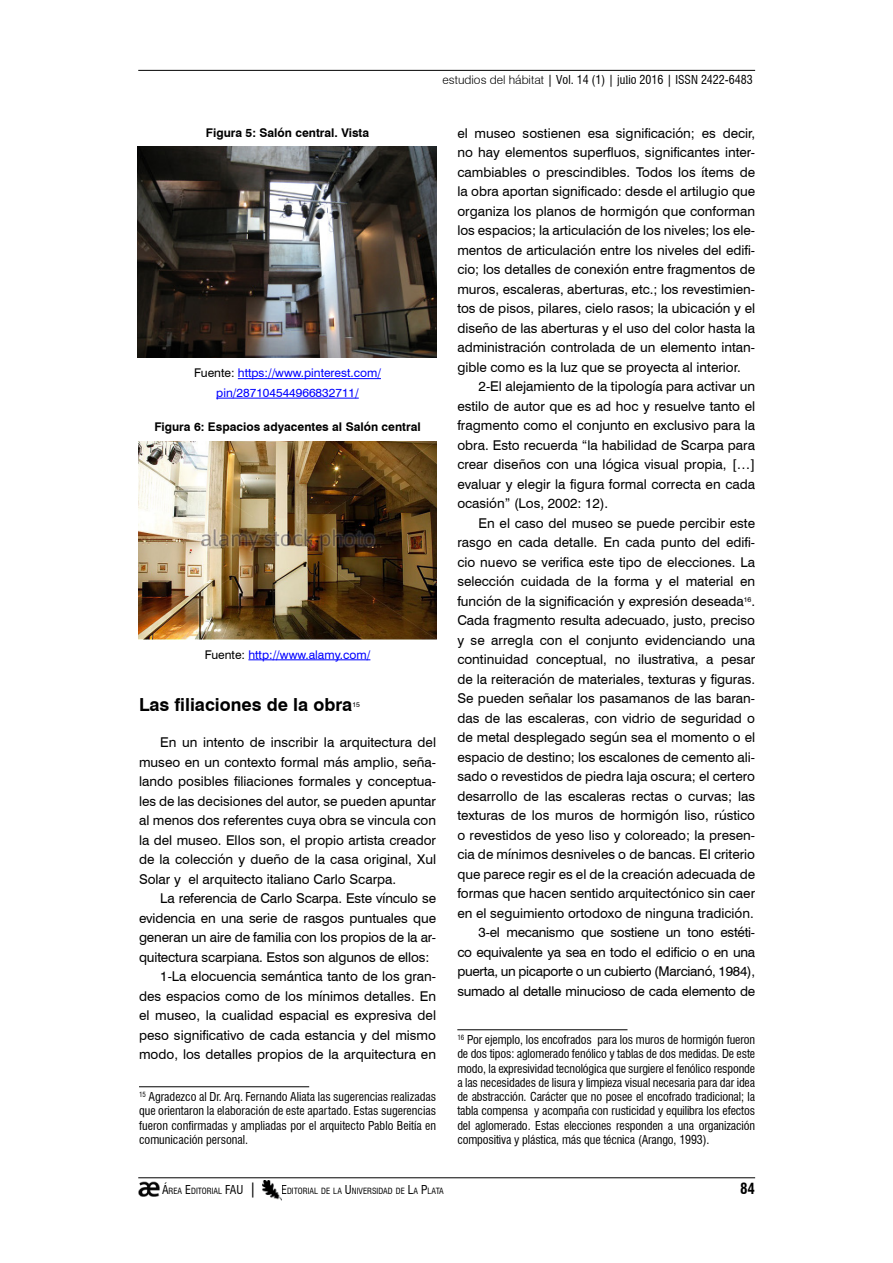
<style>
.page{position:relative;width:893px;height:1263px;background:#fff}
.page>*{position:absolute;margin:0;border:0;box-sizing:border-box;transform-origin:0 0}
.t1{font:700 18px "Swiss 721 BT";color:#000}
.t2{font:700 condensed 15px "Swiss 721 BT";color:#000}
.t3{font:13.5px/19.5px "Swiss 721 BT";color:#000;text-align:justify}
.t4{font:condensed 12px/14.2px "Swiss 721 BT";color:#000;text-align:justify}
.t5{font:12px/19.5px "Swiss 721 BT";color:#00f;text-align:center}
.t6{font:700 12px "Swiss 721 BT";color:#000}
.t7{font:condensed 8.4px "Swiss 721 BT";color:#000}
.t8{font:6.9px "Swiss 721 BT";color:#000}
.s1{font-weight:300;font-stretch:normal}
.s2{font-family:"Minion Pro";font-stretch:normal}
.s3{color:#000}
.s4{font-size:12px}
.s5{font-size:15px}
</style>
<div class="page">
<hr style="left:138px;top:70px;width:617px;height:1px;background:#000">
<hr style="left:138px;top:1177px;width:617px;height:1px;background:#000">
<img style="left:138px;top:1181px;width:21px;height:16px">
<img style="left:262px;top:1180px;width:19px;height:20px">
<hr style="left:238px;top:378px;width:143px;height:1px;background:#00f">
<hr style="left:216px;top:398px;width:143px;height:1px;background:#00f">
<hr style="left:248px;top:660px;width:122px;height:1px;background:#00f">
<img style="left:137px;top:146px;width:299px;height:212px">
<img style="left:139px;top:441px;width:297px;height:198px">
<hr style="left:139px;top:1086px;width:170px;height:1px;background:#000">
<hr style="left:457px;top:1029px;width:170px;height:1px;background:#000">
<p class="t4" style="left:442px;top:74px;width:312px"><span class="s1">estudios del hábitat</span> | Vol. 14 (1) | ju<span class="s2">l</span>io 2016 | ISSN 2422-6483</p>
<p class="t6" style="left:206px;top:128px;width:165px">Figura 5: Salón central. Vista</p>
<p class="t5" style="left:194px;top:365px;width:188px"><span class="s3">Fuente:</span> https://www.pinterest.com/ pin/287104544966832711/</p>
<p class="t6" style="left:154px;top:422px;width:268px">Figura 6: Espacios adyacentes al Salón central</p>
<p class="t5" style="left:205px;top:646px;width:167px"><span class="s3">Fuente:</span> http://www.alamy.com/</p>
<h1 class="t1" style="left:139px;top:698px;width:215px">Las filiaciones de la obra</h1>
<p class="t8" style="left:352px;top:702px;width:9px">15</p>
<p class="t3" style="left:139px;top:734px;width:298px;text-indent:21px">En un intento de inscribir la arquitectura del museo en un contexto formal más amplio, seña&shy;lando posibles filiaciones formales y conceptua&shy;les de las decisiones del autor, se pueden apuntar al menos dos referentes cuya obra se vincula con la del museo. Ellos son, el propio artista creador de la colección y dueño de la casa original, Xul Solar y el arquitecto italiano Carlo Scarpa.</p>
<p class="t3" style="left:160px;top:890px;width:277px">La referencia de Carlo Scarpa. Este vínculo se</p>
<p class="t3" style="left:139px;top:909px;width:298px">evidencia en una serie de rasgos puntuales que</p>
<p class="t3" style="left:139px;top:929px;width:298px">generan un aire de familia con los propios de la ar-</p>
<p class="t3" style="left:139px;top:948px;width:292px">quitectura scarpiana. Estos son algunos de ellos:</p>
<p class="t3" style="left:160px;top:968px;width:277px">1-La elocuencia semántica tanto de los gran-</p>
<p class="t3" style="left:139px;top:987px;width:298px">des espacios como de los mínimos detalles. En</p>
<p class="t3" style="left:139px;top:1007px;width:298px">el museo, la cualidad espacial es expresiva del</p>
<p class="t3" style="left:139px;top:1026px;width:298px">peso significativo de cada estancia y del mismo</p>
<p class="t3" style="left:139px;top:1046px;width:298px">modo, los detalles propios de la arquitectura en</p>
<p class="t4" style="left:139px;top:1091px;width:298px"><sup>15</sup> Agradezco al Dr. Arq. Fernando Aliata las sugerencias realizadas que orientaron la elaboración de este apartado. Estas sugerencias fueron confirmadas y ampliadas por el arquitecto Pablo Beitía en comunicación personal.</p>
<p class="t3" style="left:457px;top:125px;width:299px">el museo sostienen esa significación; es decir, no hay elementos superfluos, significantes inter&shy;cambiables o prescindibles. Todos los ítems de la obra aportan significado: desde el artilugio que organiza los planos de hormigón que conforman los espacios; la articulación de los niveles; los ele&shy;mentos de articulación entre los niveles del edifi&shy;cio; los detalles de conexión entre fragmentos de muros, escaleras, aberturas, etc.; los revestimien&shy;tos de pisos, pilares, cielo rasos; la ubicación y el diseño de las aberturas y el uso del color hasta la administración controlada de un elemento intan&shy;gible como es la luz que se proyecta al interior.</p>
<p class="t3" style="left:457px;top:378px;width:299px;text-indent:21px">2-El alejamiento de la tipología para activar un estilo de autor que es ad hoc y resuelve tanto el fragmento como el conjunto en exclusivo para la obra. Esto recuerda “la habilidad de Scarpa para crear diseños con una lógica visual propia, […] evaluar y elegir la figura formal correcta en cada ocasión” (Los, 2002: 12).</p>
<p class="t3" style="left:457px;top:515px;width:299px;text-align:right">En el caso del museo se puede percibir este rasgo en cada detalle. En cada punto del edifi&shy;cio nuevo se verifica este tipo de elecciones. La selección cuidada de la forma y el material en función de la significación y expresión deseada<sup>16</sup>.<br>Cada fragmento resulta adecuado, justo, preciso y se arregla con el conjunto evidenciando una continuidad conceptual, no ilustrativa, a pesar de la reiteración de materiales, texturas y figuras.<br>Se pueden señalar los pasamanos de las baran&shy;das de las escaleras, con vidrio de seguridad o de metal desplegado según sea el momento o el espacio de destino; los escalones de cemento ali&shy;sado o revestidos de piedra laja oscura; el certero desarrollo de las escaleras rectas o curvas; las texturas de los muros de hormigón liso, rústico o revestidos de yeso liso y coloreado; la presen&shy;cia de mínimos desniveles o de bancas. El criterio que parece regir es el de la creación adecuada de formas que hacen sentido arquitectónico sin caer en el seguimiento ortodoxo de ninguna tradición.<br>3-el mecanismo que sostiene un tono estéti-<br>co equivalente ya sea en todo el edificio o en una puerta, un picaporte o un cubierto (Marcianó, 1984), sumado al detalle minucioso de cada elemento de</p>
<p class="t4" style="left:457px;top:1034px;width:299px"><sup>16</sup> Por ejemplo, los encofrados para los muros de hormigón fueron de dos tipos: aglomerado fenólico y tablas de dos medidas. De este modo, la expresividad tecnológica que surgiere el fenólico responde a las necesidades de lisura y limpieza visual necesaria para dar idea de abstracción. Carácter que no posee el encofrado tradicional; la tabla compensa y acompaña con rusticidad y equilibra los efectos del aglomerado. Estas elecciones responden a una organización compositiva y plástica, más que técnica (Arango, 1993).</p>
<p class="t7" style="left:162px;top:1188px;width:96px"><span class="s4">Á</span>REA <span class="s4">E</span>DITORIAL <span class="s4">FAU</span> <span class="s5">|</span></p>
<p class="t7" style="left:281px;top:1188px;width:164px"><span class="s4">E</span>DITORIAL DE LA <span class="s4">U</span>NIVERSIDAD DE <span class="s4">L</span>A <span class="s4">P</span>LATA</p>
<p class="t2" style="left:740px;top:1183px;width:16px">84</p>
</div>
